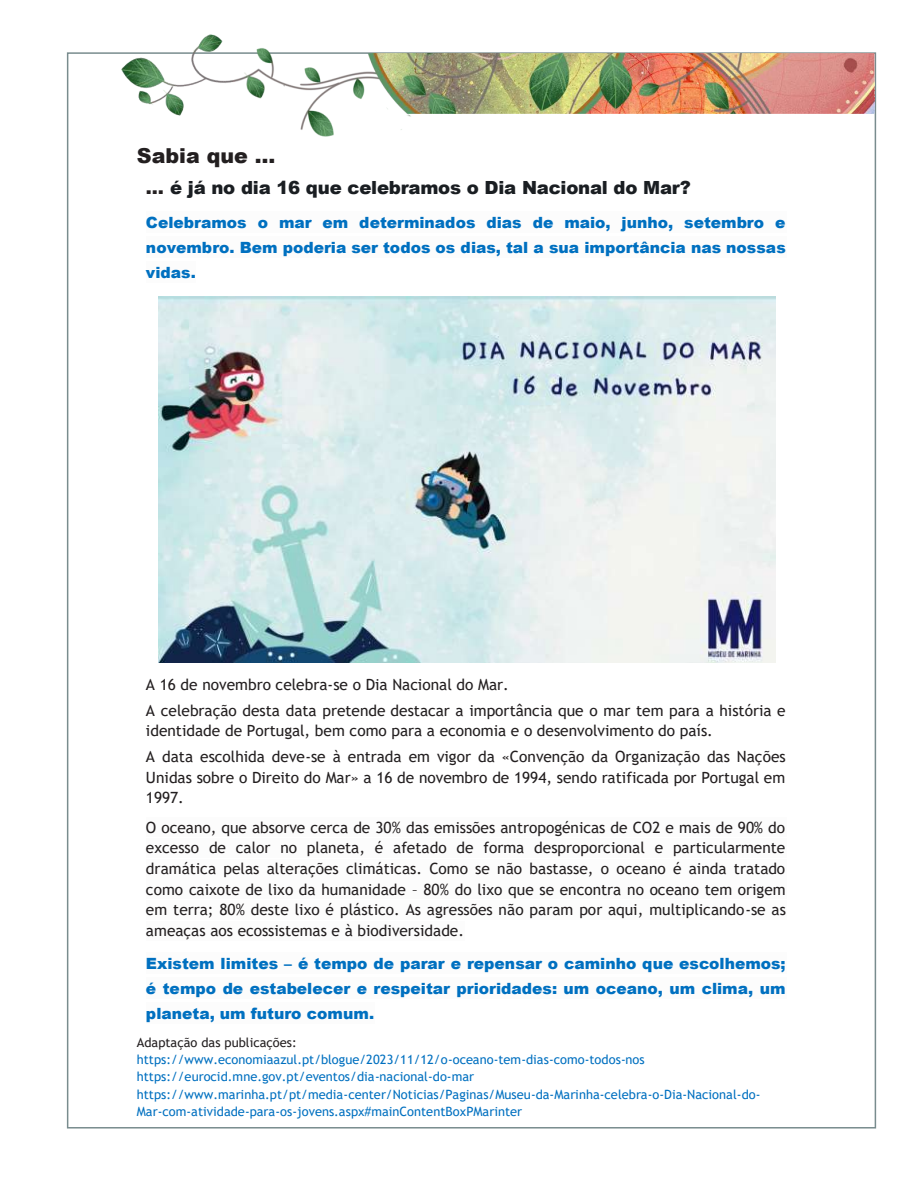
<style>
.page{position:relative;width:918px;height:1188px;background:#fff}
.page>*{position:absolute;margin:0;border:0;box-sizing:border-box;transform-origin:0 0}
.t1{font:900 20.55px "Arial";color:#231f20}
.t2{font:900 18.15px "Arial";letter-spacing:-.01em;color:#1a1e22}
.t3{font:15.45px/20.7px "Trebuchet MS";color:#231f20}
.t4{font:900 15.45px/25.2px "Arial";color:#0070c0;text-align:justify}
.t5{font:12.9px/17.2px "Trebuchet MS";color:#0070c0}
.s1{color:#231f20}
</style>
<div class="page">
<img style="left:158px;top:297px;width:618px;height:365px">
<img style="left:121px;top:34px;width:754px;height:102px">
<p class="t1" style="left:137px;top:141px;width:140px">Sabia que …</p>
<p class="t2" style="left:146px;top:174px;width:546px"><span class="s1">…</span> é já no dia 16 que celebramos o Dia Nacional do Mar?</p>
<p class="t4" style="left:146px;top:209px;width:642px">Celebramos o mar em determinados dias de maio, junho, setembro e novembro. Bem poderia ser todos os dias, tal a sua importância nas nossas vidas.</p>
<p class="t3" style="left:146px;top:671px;width:641px;line-height:25.7px">A 16 de novembro celebra-se o Dia Nacional do Mar.<br>A celebração desta data pretende destacar a importância que o mar tem para a história e</p>
<p class="t3" style="left:146px;top:718px;width:641px;line-height:25.8px">identidade de Portugal, bem como para a economia e o desenvolvimento do país.<br>A data escolhida deve-se à entrada em vigor da «Convenção da Organização das Nações</p>
<p class="t3" style="left:146px;top:767px;width:641px">Unidas sobre o Direito do Mar» a 16 de novembro de 1994, sendo ratificada por Portugal em<br>1997.</p>
<p class="t3" style="left:146px;top:817px;width:641px;text-align:justify">O oceano, que absorve cerca de 30% das emissões antropogénicas de CO2 e mais de 90% do excesso de calor no planeta, é afetado de forma desproporcional e particularmente dramática pelas alterações climáticas. Como se não bastasse, o oceano é ainda tratado como caixote de lixo da humanidade – 80% do lixo que se encontra no oceano tem origem em terra; 80% deste lixo é plástico. As agressões não param por aqui, multiplicando-se as ameaças aos ecossistemas e à biodiversidade.</p>
<p class="t4" style="left:146px;top:950px;width:641px">Existem limites – é tempo de parar e repensar o caminho que escolhemos; é tempo de estabelecer e respeitar prioridades: um oceano, um clima, um planeta, um futuro comum.</p>
<p class="t5" style="left:137px;top:1034px;width:625px"><span class="s1">Adaptação das publicações: </span>https://www.economiaazul.pt/blogue/2023/11/12/o-oceano-tem-dias-como-todos-nos https://eurocid.mne.gov.pt/eventos/dia-nacional-do-mar https://www.marinha.pt/pt/media-center/Noticias/Paginas/Museu-da-Marinha-celebra-o-Dia-Nacional-do-Mar-com-atividade-para-os-jovens.aspx#mainContentBoxPMarinter</p>
</div>
